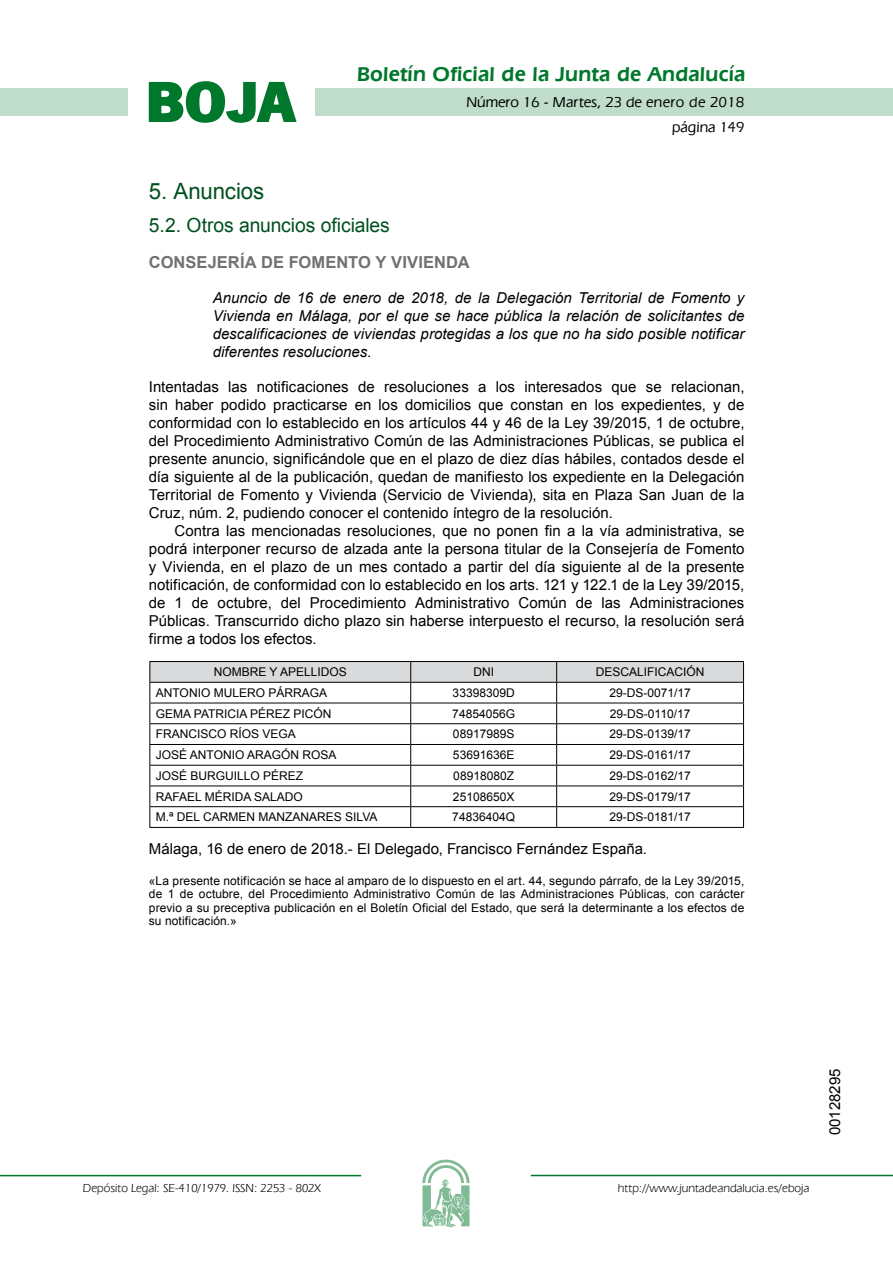
<style>
.page{position:relative;width:893px;height:1263px;background:#fff}
.page>*{position:absolute;margin:0;border:0;box-sizing:border-box;transform-origin:0 0}
.t1{font:700 57.75px "News Got T";color:#00782c;scale:1.14 1}
.t2{font:22.5px "Arial";letter-spacing:-.005em;color:#00501f}
.t3{font:600 21px "Eras IT Cby BT";letter-spacing:.01em;color:#00782c}
.t4{font:19.5px "Arial";letter-spacing:-.005em;color:#00501f}
.t5{font:700 16.5px "Arial";letter-spacing:.005em;color:#707173}
.t6{font:15px/18px "Arial";color:#000;text-align:justify}
.t7{font:italic 15px/18px "Arial";color:#000;text-align:justify}
.t8{font:500 15px/24.5px "Eras IT Cby BT";color:#000;text-align:right}
.t9{font:12px/13.5px "Arial";color:#000;text-align:justify}
.t10{font:12px "Eras IT Cby BT";color:#000}
</style>
<div class="page">
<div style="left:315px;top:88px;width:577px;height:28px;background:#bfddca"></div>
<div style="left:0;top:88px;width:128px;height:28px;background:#bfddca"></div>
<hr style="left:0;top:1175px;width:361px;height:1px;background:#00782c">
<svg style="left:422px;top:1159px;width:47px;height:68px"></svg>
<hr style="left:531px;top:1175px;width:361px;height:1px;background:#00782c">
<svg style="left:148px;top:81px;width:149px;height:42px"></svg>
<hr style="left:149px;top:661px;width:262px;height:1px;background:#000">
<hr style="left:411px;top:661px;width:145px;height:1px;background:#000">
<hr style="left:556px;top:661px;width:188px;height:1px;background:#000">
<svg style="left:149px;top:662px;width:595px;height:165px"></svg>
<hr style="left:149px;top:827px;width:262px;height:1px;background:#000">
<hr style="left:411px;top:827px;width:145px;height:1px;background:#000">
<hr style="left:556px;top:827px;width:188px;height:1px;background:#000">
<h1 class="t1" style="left:145px;top:68px;width:133px">BOJA</h1>
<h3 class="t3" style="left:357px;top:62px;width:390px">Boletín Oficial de la Junta de Andalucía</h3>
<p class="t8" style="left:466px;top:90px;width:279px">Número 16 - Martes, 23 de enero de 2018 página 149</p>
<h2 class="t2" style="left:149px;top:177px;width:117px">5. Anuncios</h2>
<h3 class="t4" style="left:149px;top:212px;width:242px">5.2. Otros anuncios oficiales</h3>
<p class="t5" style="left:149px;top:251px;width:322px">CONSEJERÍA DE FOMENTO Y VIVIENDA</p>
<p class="t7" style="left:213px;top:289px;width:533px">Anuncio de 16 de enero de 2018, de la Delegación Territorial de Fomento y Vivienda en Málaga, por el que se hace pública la relación de solicitantes de descalificaciones de viviendas protegidas a los que no ha sido posible notificar diferentes resoluciones.</p>
<p class="t6" style="left:149px;top:378px;width:597px">Intentadas las notificaciones de resoluciones a los interesados que se relacionan, sin haber podido practicarse en los domicilios que constan en los expedientes, y de conformidad con lo establecido en los artículos 44 y 46 de la Ley 39/2015, 1 de octubre, del Procedimiento Administrativo Común de las Administraciones Públicas, se publica el presente anuncio, significándole que en el plazo de diez días hábiles, contados desde el día siguiente al de la publicación, quedan de manifiesto los expediente en la Delegación Territorial de Fomento y Vivienda (Servicio de Vivienda), sita en Plaza San Juan de la Cruz, núm. 2, pudiendo conocer el contenido íntegro de la resolución.</p>
<p class="t6" style="left:149px;top:522px;width:597px;text-indent:26px">Contra las mencionadas resoluciones, que no ponen fin a la vía administrativa, se podrá interponer recurso de alzada ante la persona titular de la Consejería de Fomento y Vivienda, en el plazo de un mes contado a partir del día siguiente al de la presente notificación, de conformidad con lo establecido en los arts. 121 y 122.1 de la Ley 39/2015, de 1 de octubre, del Procedimiento Administrativo Común de las Administraciones Públicas. Transcurrido dicho plazo sin haberse interpuesto el recurso, la resolución será firme a todos los efectos.</p>
<p class="t9" style="left:214px;top:665px;width:134px">NOMBRE Y APELLIDOS</p>
<p class="t9" style="left:473px;top:665px;width:22px">DNI</p>
<p class="t9" style="left:595px;top:665px;width:110px">DESCALIFICACIÓN</p>
<p class="t9" style="left:156px;top:686px;width:173px">ANTONIO MULERO PÁRRAGA</p>
<p class="t9" style="left:452px;top:686px;width:64px">33398309D</p>
<p class="t9" style="left:609px;top:686px;width:83px">29-DS-0071/17</p>
<p class="t9" style="left:156px;top:707px;width:177px">GEMA PATRICIA PÉREZ PICÓN</p>
<p class="t9" style="left:452px;top:707px;width:64px">74854056G</p>
<p class="t9" style="left:610px;top:707px;width:82px">29-DS-0110/17</p>
<p class="t9" style="left:156px;top:728px;width:142px">FRANCISCO RÍOS VEGA</p>
<p class="t9" style="left:453px;top:728px;width:63px">08917989S</p>
<p class="t9" style="left:609px;top:728px;width:83px">29-DS-0139/17</p>
<p class="t9" style="left:156px;top:748px;width:182px">JOSÉ ANTONIO ARAGÓN ROSA</p>
<p class="t9" style="left:453px;top:748px;width:63px">53691636E</p>
<p class="t9" style="left:609px;top:748px;width:83px">29-DS-0161/17</p>
<p class="t9" style="left:156px;top:769px;width:149px">JOSÉ BURGUILLO PÉREZ</p>
<p class="t9" style="left:453px;top:769px;width:62px">08918080Z</p>
<p class="t9" style="left:609px;top:769px;width:83px">29-DS-0162/17</p>
<p class="t9" style="left:156px;top:790px;width:148px">RAFAEL MÉRIDA SALADO</p>
<p class="t9" style="left:453px;top:790px;width:63px">25108650X</p>
<p class="t9" style="left:609px;top:790px;width:83px">29-DS-0179/17</p>
<p class="t9" style="left:156px;top:811px;width:223px">M.ª DEL CARMEN MANZANARES SILVA</p>
<p class="t9" style="left:452px;top:811px;width:64px">74836404Q</p>
<p class="t9" style="left:609px;top:811px;width:83px">29-DS-0181/17</p>
<p class="t6" style="left:149px;top:840px;width:499px">Málaga, 16 de enero de 2018.- El Delegado, Francisco Fernández España.</p>
<p class="t9" style="left:149px;top:874px;width:597px">«La presente notificación se hace al amparo de lo dispuesto en el art. 44, segundo párrafo, de la Ley 39/2015, de 1 de octubre, del Procedimiento Administrativo Común de las Administraciones Públicas, con carácter previo a su preceptiva publicación en el Boletín Oficial del Estado, que será la determinante a los efectos de su notificación.»</p>
<p class="t10" style="left:83px;top:1181px;width:239px">Depósito Legal: SE-410/1979. ISSN: 2253 - 802X</p>
<p class="t10" style="left:618px;top:1181px;width:193px">http://www.juntadeandalucia.es/eboja</p>
<p class="t6" style="left:826px;top:1135px;width:68px;rotate:-90deg">00128295</p>
</div>
